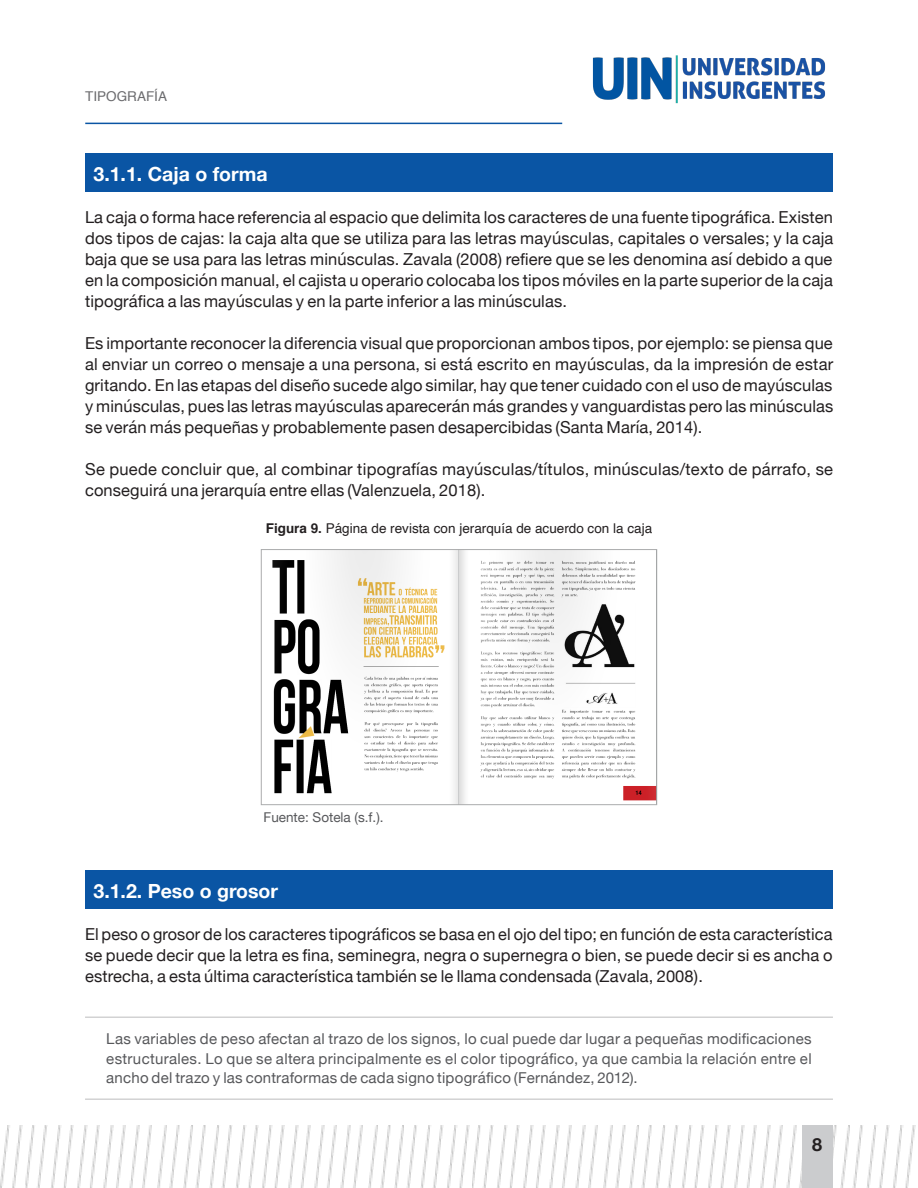
<style>
.page{position:relative;width:918px;height:1188px;background:#fff}
.page>*{position:absolute;margin:0;border:0;box-sizing:border-box;transform-origin:0 0}
.Sub_subtema_-_1_1_1{font:700 19.5px "Helvetica Neue";color:#fff}
.t1{font:700 18px "Helvetica Neue";color:#231f20}
.Texto_general{font:16.5px/21px "Helvetica Neue";letter-spacing:.01em;color:#231f20;text-align:justify}
.Cita{font:15px/19.5px "Helvetica Neue";letter-spacing:.015em;color:#57585b;text-align:justify}
.Título_imagen{font:13.5px "Helvetica";color:#231f20}
.Fuente_figuras{font:13.5px "Helvetica Neue";color:#57585b}
.t2{font:13.5px "Helvetica";color:#6b6b6e}
.s1{font-weight:700}
</style>
<div class="page">
<img style="left:592px;top:55px;width:234px;height:49px">
<hr style="left:85px;top:123px;width:477px;height:1px;background:#0a55a4">
<img style="left:0;top:1125px;width:916px;height:63px">
<div style="left:802px;top:1125px;width:30px;height:63px;background:#cbccce"></div>
<div style="left:85px;top:153px;width:748px;height:38px;background:#0a55a4"></div>
<div style="left:85px;top:870px;width:748px;height:39px;background:#0a55a4"></div>
<hr style="left:85px;top:1099px;width:748px;height:1px;background:#bcbcbd">
<hr style="left:85px;top:1017px;width:748px;height:1px;background:#bcbcbd">
<img style="left:272px;top:551px;width:383px;height:252px">
<div style="left:261px;top:549px;width:396px;height:256px;border:1px solid #abacad"></div>
<p class="t2" style="left:85px;top:86px;width:83px">TIPOGRAFÍA</p>
<p class="Sub_subtema_-_1_1_1" style="left:94px;top:158px;width:176px">3.1.1. Caja o forma</p>
<p class="Texto_general" style="left:85px;top:207px;width:750px">La caja o forma hace referencia al espacio que delimita los caracteres de una fuente tipográfica. Existen dos tipos de cajas: la caja alta que se utiliza para las letras mayúsculas, capitales o versales; y la caja baja que se usa para las letras minúsculas. Zavala (2008) refiere que se les denomina así debido a que en la composición manual, el cajista u operario colocaba los tipos móviles en la parte superior de la caja tipográfica a las mayúsculas y en la parte inferior a las minúsculas.</p>
<p class="Texto_general" style="left:85px;top:334px;width:750px">Es importante reconocer la diferencia visual que proporcionan ambos tipos, por ejemplo: se piensa que al enviar un correo o mensaje a una persona, si está escrito en mayúsculas, da la impresión de estar gritando. En las etapas del diseño sucede algo similar, hay que tener cuidado con el uso de mayúsculas y minúsculas, pues las letras mayúsculas aparecerán más grandes y vanguardistas pero las minúsculas se verán más pequeñas y probablemente pasen desapercibidas (Santa María, 2014).</p>
<p class="Texto_general" style="left:85px;top:460px;width:750px">Se puede concluir que, al combinar tipografías mayúsculas/títulos, minúsculas/texto de párrafo, se conseguirá una jerarquía entre ellas (Valenzuela, 2018).</p>
<p class="Título_imagen" style="left:266px;top:517px;width:388px"><span class="s1">Figura 9.</span> Página de revista con jerarquía de acuerdo con la caja</p>
<p class="Fuente_figuras" style="left:264px;top:807px;width:122px">Fuente: Sotela (s.f.).</p>
<p class="Sub_subtema_-_1_1_1" style="left:94px;top:876px;width:186px">3.1.2. Peso o grosor</p>
<p class="Texto_general" style="left:85px;top:925px;width:749px">El peso o grosor de los caracteres tipográficos se basa en el ojo del tipo; en función de esta característica se puede decir que la letra es fina, seminegra, negra o supernegra o bien, se puede decir si es ancha o estrecha, a esta última característica también se le llama condensada (Zavala, 2008).</p>
<p class="Cita" style="left:106px;top:1030px;width:707px">Las variables de peso afectan al trazo de los signos, lo cual puede dar lugar a pequeñas modificaciones estructurales. Lo que se altera principalmente es el color tipográfico, ya que cambia la relación entre el ancho del trazo y las contraformas de cada signo tipográfico (Fernández, 2012).</p>
<p class="t1" style="left:812px;top:1130px;width:12px">8</p>
</div>
